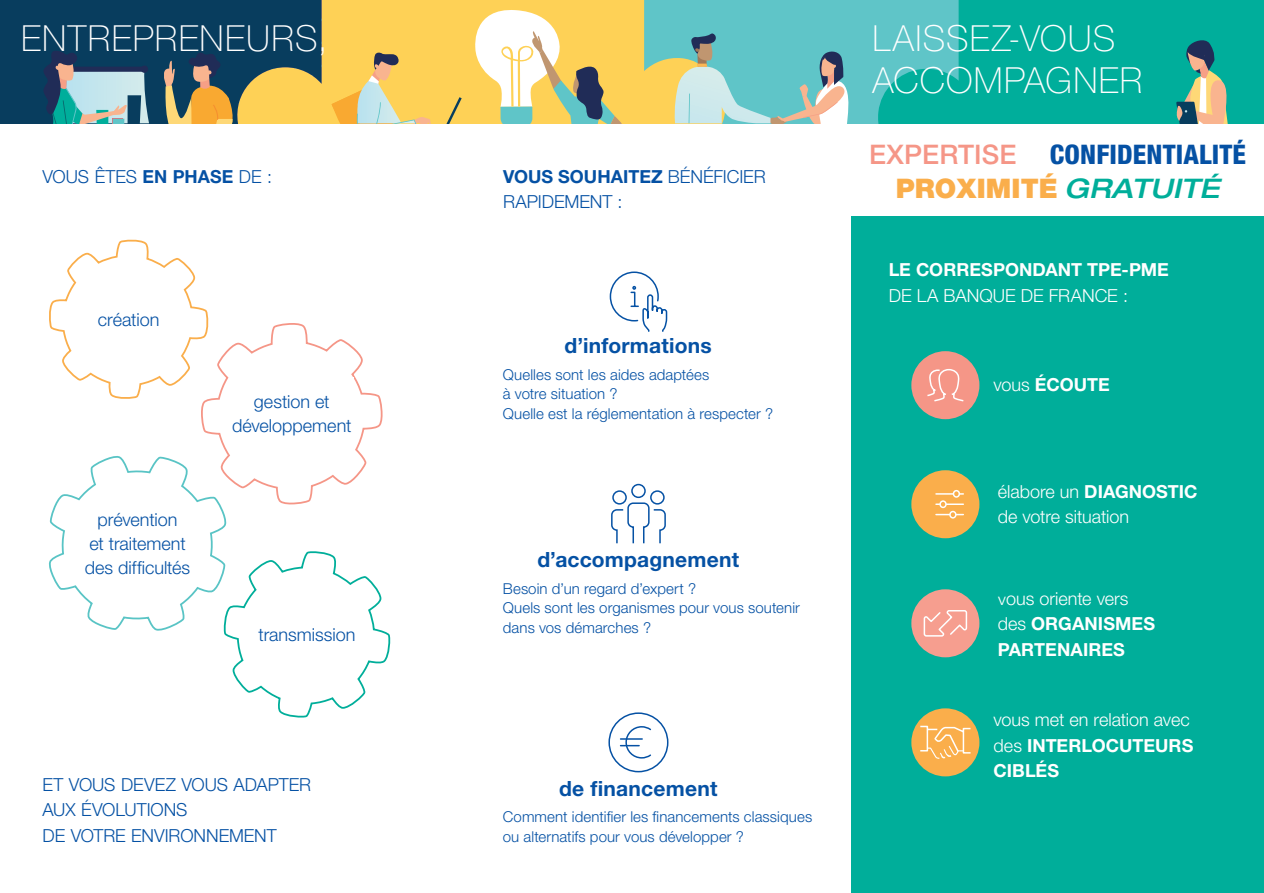
<style>
.page{position:relative;width:1264px;height:893px;background:#fff}
.page>*{position:absolute;margin:0;border:0;box-sizing:border-box;transform-origin:0 0}
.t1{font:100 36px/42px "Helvetica Neue LT Std";letter-spacing:.035em;color:#fff}
.t2{font:800 condensed 27px/34.5px "Helvetica Neue LT Std";letter-spacing:.005em;color:#0551a4;text-align:center}
.t3{font:700 21px "Helvetica Neue LT Std";letter-spacing:.01em;color:#0551a4}
.t4{font:300 18px/25.5px "Helvetica Neue LT Std";color:#0551a4}
.t5{font:300 18px/25.5px "Helvetica Neue LT Std";color:#fff}
.t6{font:700 18px/25.5px "Helvetica Neue LT Std";letter-spacing:.005em;color:#fff}
.t7{font:300 15px/19.5px "Helvetica Neue LT Std";letter-spacing:.005em;color:#0551a4}
.s1{font-weight:700}
.s2{font-weight:500;font-stretch:normal;color:#f59687}
.s3{font-weight:900;font-stretch:normal;color:#faae4b}
.s4{font-weight:500;font-style:italic;font-stretch:expanded;color:#00ae9a}
.s5{font-weight:300}
.s6{font-family:"Avenir LT Std";font-weight:300}
</style>
<div class="page">
<div style="left:960px;top:0;width:215px;height:123px;background:#00ae9b"></div>
<svg style="left:1175px;top:0;width:88px;height:123px;background:#2ca895"></svg>
<svg style="left:0;top:0;width:960px;height:123px;background:#8aa788"></svg>
<div style="left:850px;top:217px;width:413px;height:676px;background:#00ae9a"></div>
<svg style="left:611px;top:483px;width:55px;height:61px"></svg>
<svg style="left:620px;top:726px;width:32px;height:33px"></svg>
<div style="left:608px;top:712px;width:60px;height:60px;border:2px solid #0551a4;border-radius:50%"></div>
<div style="left:911px;top:470px;width:68px;height:68px;background:#faae4b;border-radius:50%"></div>
<svg style="left:935px;top:493px;width:17px;height:2px"></svg>
<div style="left:952px;top:490px;width:7px;height:8px;border:2px solid #fff;border-radius:50%"></div>
<svg style="left:935px;top:514px;width:14px;height:1px"></svg>
<div style="left:949px;top:511px;width:7px;height:8px;border:2px solid #fff;border-radius:50%"></div>
<svg style="left:946px;top:503px;width:17px;height:2px"></svg>
<div style="left:939px;top:500px;width:7px;height:8px;border:2px solid #fff;border-radius:50%"></div>
<div style="left:911px;top:589px;width:68px;height:68px;background:#f69e8f;border-radius:50%"></div>
<svg style="left:923px;top:610px;width:44px;height:27px"></svg>
<svg style="left:609px;top:271px;width:59px;height:61px"></svg>
<div style="left:911px;top:351px;width:68px;height:68px;background:#f59687;border-radius:50%"></div>
<svg style="left:927px;top:369px;width:37px;height:33px"></svg>
<svg style="left:48px;top:239px;width:343px;height:479px"></svg>
<div style="left:88px;top:285px;width:81px;height:68px;background:#fff"></div>
<div style="left:911px;top:708px;width:68px;height:68px;background:#faae4b;border-radius:50%"></div>
<svg style="left:920px;top:725px;width:51px;height:34px"></svg>
<h1 class="t1" style="left:21px;top:17px;width:308px">ENTREPRENEURS,</h1>
<h1 class="t1" style="left:872px;top:17px;width:271px">LAISSEZ-VOUS<br>ACCOMPAGNER</h1>
<p class="t4" style="left:43px;top:163px;width:231px">VOUS ÊTES <span class="s1">EN PHASE</span> DE :</p>
<p class="t4" style="left:98px;top:306px;width:63px">création</p>
<p class="t4" style="left:85px;top:507px;width:107px;line-height:24px;text-align:center">prévention<br>et traitement des difficultés</p>
<p class="t4" style="left:232px;top:389px;width:121px;line-height:24px;text-align:center">gestion et développement</p>
<p class="t4" style="left:258px;top:621px;width:98px">transmission</p>
<p class="t4" style="left:43px;top:771px;width:270px">ET VOUS DEVEZ VOUS ADAPTER<br>AUX ÉVOLUTIONS<br>DE VOTRE ENVIRONNEMENT</p>
<p class="t4" style="left:503px;top:163px;width:264px"><span class="s1">VOUS SOUHAITEZ</span> BÉNÉFICIER<br>RAPIDEMENT :</p>
<h3 class="t3" style="left:564px;top:333px;width:149px">d’informations</h3>
<p class="t7" style="left:503px;top:364px;width:272px">Quelles sont les aides adaptées<br>à votre situation ?<br>Quelle est la réglementation à respecter ?</p>
<h3 class="t3" style="left:537px;top:546px;width:203px">d’accompagnement</h3>
<p class="t7" style="left:503px;top:578px;width:298px">Besoin d’un regard d’expert ?<br>Quels sont les organismes pour vous soutenir dans vos démarches ?</p>
<h3 class="t3" style="left:559px;top:775px;width:160px">de financement</h3>
<p class="t7" style="left:503px;top:807px;width:311px">Comment identifier les financements classiques ou alternatifs pour vous développer ?</p>
<h2 class="t2" style="left:869px;top:137px;width:378px"><span class="s2">EXPERTISE</span> CONFIDENTIALITÉ<br><span class="s3">PROXIMITÉ</span> <span class="s4">GRATUITÉ</span></h2>
<p class="t6" style="left:888px;top:257px;width:282px">LE CORRESPONDANT TPE-PME</p>
<p class="t5" style="left:888px;top:282px;width:241px">DE LA BANQUE DE FRANCE :</p>
<p class="t6" style="left:993px;top:371px;width:118px"><span class="s5">vous</span> ÉCOUTE</p>
<p class="t5" style="left:997px;top:478px;width:201px">élabore un <span class="s1">DIAGNOSTIC </span>de votre situation</p>
<p class="t6" style="left:997px;top:585px;width:159px"><span class="s6">v</span><span class="s5">ous oriente vers des</span> ORGANISMES<br>PARTENAIRES</p>
<p class="t5" style="left:993px;top:707px;width:201px">vous met en relation avec des <span class="s1">INTERLOCUTEURS<br>CIBLÉS</span></p>
</div>
